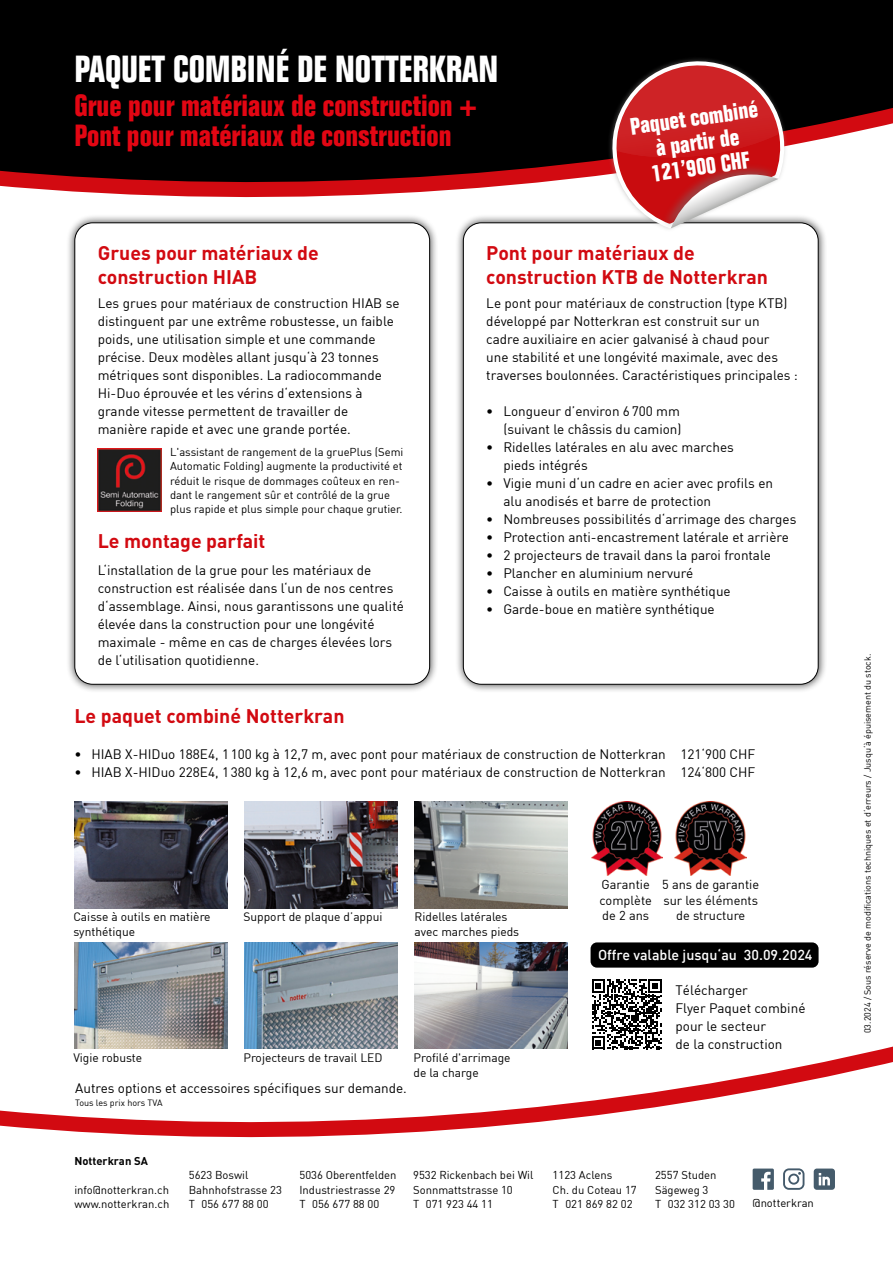
<style>
.page{position:relative;width:893px;height:1263px;background:#fff}
.page>*{position:absolute;margin:0;border:0;box-sizing:border-box;transform-origin:0 0}
.t1{font:700 condensed 36.9px "Folio";color:#fff}
.t2{font:700 condensed 30px/30px "Folio";color:#e30613}
.t3{font:700 condensed 23.4px/24.8px "Folio";color:#fff;text-align:center}
.t4{font:700 19.5px/24px "DIN";color:#d20a11}
.t5{font:500 14.25px "DIN";color:#fff}
.t6{font:13.5px/18px "DIN";color:#000}
.t7{font:12.75px/15.8px "DIN";color:#000;text-align:center}
.t8{font:12px/15px "DIN";color:#000}
.t9{font:11.25px/14.2px "DIN";color:#000}
.t10{font:700 11.25px "DIN";color:#000}
.t11{font:9px "DIN";color:#000}
</style>
<div class="page">
<img style="left:74px;top:942px;width:153px;height:94px">
<img style="left:244px;top:942px;width:154px;height:94px">
<img style="left:415px;top:942px;width:153px;height:94px">
<div style="left:0;top:0;width:893px;height:93px;background:#000"></div>
<svg style="left:0;top:93px;width:893px;height:105px"></svg>
<svg style="left:0;top:1036px;width:893px;height:102px"></svg>
<div style="left:66px;top:214px;width:372px;height:479px;background:#000;opacity:.75"></div>
<div style="left:75px;top:223px;width:355px;height:461px;background:#fff;border-radius:18px"></div>
<div style="left:454px;top:214px;width:373px;height:479px;background:#000;opacity:.75"></div>
<div style="left:463px;top:223px;width:355px;height:461px;background:#fff;border-radius:18px"></div>
<div style="left:591px;top:942px;width:228px;height:25px;background:#000;border-radius:6px"></div>
<img style="left:74px;top:802px;width:153px;height:106px">
<img style="left:244px;top:802px;width:154px;height:106px">
<img style="left:415px;top:802px;width:153px;height:106px">
<svg style="left:592px;top:979px;width:70px;height:70px"></svg>
<img style="left:98px;top:448px;width:64px;height:64px">
<svg style="left:753px;top:1168px;width:21px;height:22px"></svg>
<svg style="left:783px;top:1168px;width:21px;height:22px"></svg>
<svg style="left:814px;top:1168px;width:21px;height:22px"></svg>
<img style="left:591px;top:802px;width:72px;height:74px">
<img style="left:675px;top:802px;width:72px;height:74px">
<img style="left:594px;top:43px;width:209px;height:181px">
<img style="left:784px;top:148px;width:3px;height:76px">
<svg style="left:608px;top:57px;width:176px;height:172px"></svg>
<h1 class="t1" style="left:74px;top:48px;width:425px">PAQUET COMBINÉ DE NOTTERKRAN</h1>
<h2 class="t2" style="left:74px;top:91px;width:404px">Grue pour matériaux de construction +<br>Pont pour matériaux de construction</h2>
<h3 class="t3" style="left:629px;top:115px;width:130px;rotate:-8deg">Paquet combiné à partir de<br>121’900 CHF</h3>
<h3 class="t4" style="left:98px;top:240px;width:223px">Grues pour matériaux de construction HIAB</h3>
<p class="t6" style="left:98px;top:294px;width:303px">Les grues pour matériaux de construction HIAB se distinguent par une extrême robustesse, un faible poids, une utilisation simple et une commande précise. Deux modèles allant jusqu‘à 23 tonnes métriques sont disponibles. La radiocommande Hi-Duo éprouvée et les vérins d‘extensions à grande vitesse permettent de travailler de manière rapide et avec une grande portée.</p>
<h3 class="t4" style="left:486px;top:240px;width:283px">Pont pour matériaux de construction KTB de Notterkran</h3>
<p class="t6" style="left:486px;top:294px;width:313px">Le pont pour matériaux de construction (type KTB) développé par Notterkran est construit sur un<br>cadre auxiliaire en acier galvanisé à chaud pour<br>une stabilité et une longévité maximale, avec des traverses boulonnées. Caractéristiques principales :</p>
<p class="t6" style="left:486px;top:402px;width:197px;text-align:right">• Longueur d’environ 6700 mm (suivant le châssis du camion)</p>
<p class="t6" style="left:503px;top:438px;width:232px;text-indent:-17px">• Ridelles latérales en alu avec marches pieds intégrés</p>
<p class="t6" style="left:503px;top:474px;width:271px;text-indent:-17px">• Vigie muni d‘un cadre en acier avec profils en alu anodisés et barre de protection</p>
<p class="t6" style="left:486px;top:510px;width:312px">• Nombreuses possibilités d‘arrimage des charges</p>
<p class="t6" style="left:486px;top:528px;width:304px">• Protection anti-encastrement latérale et arrière</p>
<p class="t6" style="left:486px;top:546px;width:286px">• 2 projecteurs de travail dans la paroi frontale</p>
<p class="t6" style="left:486px;top:564px;width:208px">• Plancher en aluminium nervuré</p>
<p class="t6" style="left:486px;top:582px;width:246px">• Caisse à outils en matière synthétique</p>
<p class="t6" style="left:486px;top:600px;width:230px">• Garde-boue en matière synthétique</p>
<p class="t9" style="left:170px;top:445px;width:235px">L'assistant de rangement de la gruePlus (Semi Automatic Folding) augmente la productivité et réduit le risque de dommages coûteux en ren&shy;dant le rangement sûr et contrôlé de la grue plus rapide et plus simple pour chaque grutier.</p>
<h3 class="t4" style="left:98px;top:528px;width:169px">Le montage parfait</h3>
<p class="t6" style="left:98px;top:561px;width:308px">L‘installation de la grue pour les matériaux de construction est réalisée dans l‘un de nos centres d‘assemblage. Ainsi, nous garantissons une qualité élevée dans la construction pour une longévité maximale - même en cas de charges élevées lors de l‘utilisation quotidienne.</p>
<h3 class="t4" style="left:74px;top:703px;width:272px">Le paquet combiné Notterkran</h3>
<p class="t6" style="left:74px;top:745px;width:683px">• HIAB X-HIDuo 188E4, 1100 kg à 12,7 m, avec pont pour matériaux de construction de Notterkran 121‘900 CHF</p>
<p class="t6" style="left:74px;top:763px;width:683px">• HIAB X-HIDuo 228E4, 1380 kg à 12,6 m, avec pont pour matériaux de construction de Notterkran 124‘800 CHF</p>
<p class="t8" style="left:73px;top:909px;width:139px">Caisse à outils en matière synthétique</p>
<p class="t8" style="left:243px;top:909px;width:141px">Support de plaque d’appui</p>
<p class="t8" style="left:415px;top:909px;width:106px">Ridelles latérales avec marches pieds</p>
<p class="t8" style="left:73px;top:1049px;width:70px">Vigie robuste</p>
<p class="t8" style="left:243px;top:1049px;width:141px">Projecteurs de travail LED</p>
<p class="t8" style="left:413px;top:1049px;width:99px">Profilé d'arrimage de la charge</p>
<p class="t6" style="left:75px;top:1079px;width:333px">Autres options et accessoires spécifiques sur demande.</p>
<p class="t11" style="left:75px;top:1097px;width:89px">Tous les prix hors TVA</p>
<p class="t7" style="left:599px;top:876px;width:54px;text-align:left">Garantie complète de 2 ans</p>
<p class="t7" style="left:662px;top:876px;width:99px">5 ans de garantie sur les éléments de structure</p>
<p class="t5" style="left:598px;top:945px;width:216px">Offre valable jusqu‘au 30.09.2024</p>
<p class="t6" style="left:675px;top:980px;width:131px">Télécharger<br>Flyer Paquet combiné pour le secteur<br>de la construction</p>
<p class="t10" style="left:74px;top:1154px;width:75px">Notterkran SA</p>
<p class="t9" style="left:74px;top:1182px;width:96px">info@notterkran.ch www.notterkran.ch</p>
<p class="t9" style="left:189px;top:1168px;width:95px">5623 Boswil<br>Bahnhofstrasse 23<br>T 056 677 88 00</p>
<p class="t9" style="left:299px;top:1168px;width:99px;text-align:justify">5036 Oberentfelden Industriestrasse 29<br>T 056 677 88 00</p>
<p class="t9" style="left:413px;top:1168px;width:122px">9532 Rickenbach bei Wil<br>Sonnmattstrasse 10<br>T 071 923 44 11</p>
<p class="t9" style="left:553px;top:1168px;width:86px">1123 Aclens<br>Ch. du Coteau 17<br>T 021 869 82 02</p>
<p class="t9" style="left:655px;top:1168px;width:81px">2557 Studen<br>Sägeweg 3<br>T 032 312 03 30</p>
<p class="t9" style="left:753px;top:1196px;width:63px">@notterkran</p>
<p class="t11" style="left:862px;top:1033px;width:381px;rotate:-90deg">03.2024 / Sous réserve de modifications techniques et d‘erreurs / Jusqu‘à épuisement du stock.</p>
</div>
